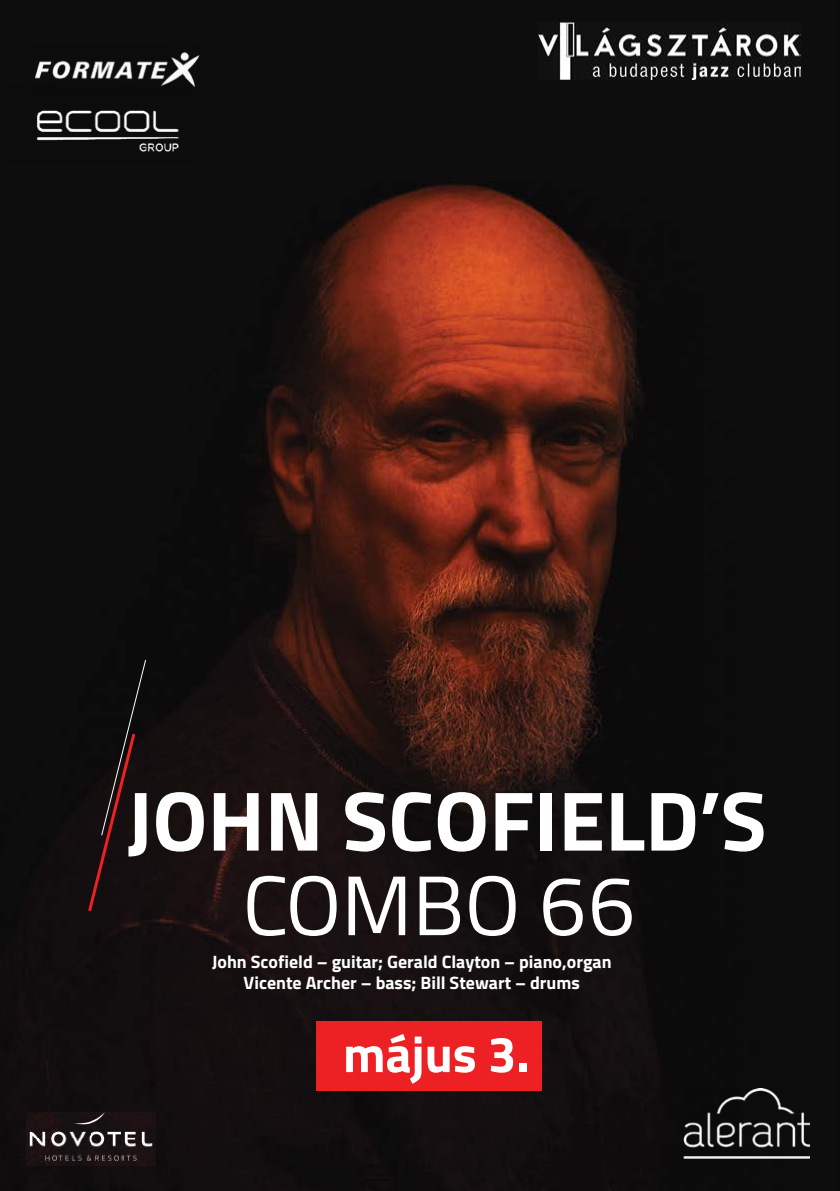
<style>
.page{position:relative;width:840px;height:1191px;background:#fff}
.page>*{position:absolute;margin:0;border:0;box-sizing:border-box;transform-origin:0 0}
.t1{font:700 84.6px "Titillium Web";color:#fff}
.t2{font:84.6px "Titillium Web";color:#fff}
.t3{font:700 50.8px "Titillium Web";color:#fff}
.t4{font:700 17.8px/21.4px "Titillium Web";color:#fff;text-align:center}
</style>
<div class="page">
<img style="left:0;top:0;width:839px;height:1191px">
<img style="left:538px;top:23px;width:262px;height:56px">
<img style="left:26px;top:1112px;width:130px;height:53px">
<div style="left:316px;top:1021px;width:225px;height:69px;background:#ed2124"></div>
<svg style="left:88px;top:733px;width:47px;height:178px;background:#1d0e10"></svg>
<svg style="left:101px;top:660px;width:45px;height:175px;background:#1d1313"></svg>
<img style="left:8px;top:85px;width:187px;height:78px">
<img style="left:31px;top:45px;width:175px;height:47px">
<img style="left:682px;top:1088px;width:127px;height:74px">
<h1 class="t1" style="left:127px;top:756px;width:641px">JOHN SCOFIELD’S</h1>
<h1 class="t2" style="left:242px;top:843px;width:394px">COMBO 66</h1>
<p class="t4" style="left:212px;top:950px;width:401px">John Scofield – guitar; Gerald Clayton – piano,organ<br>Vicente Archer – bass; Bill Stewart – drums</p>
<h2 class="t3" style="left:343px;top:1015px;width:188px">május 3.</h2>
</div>
